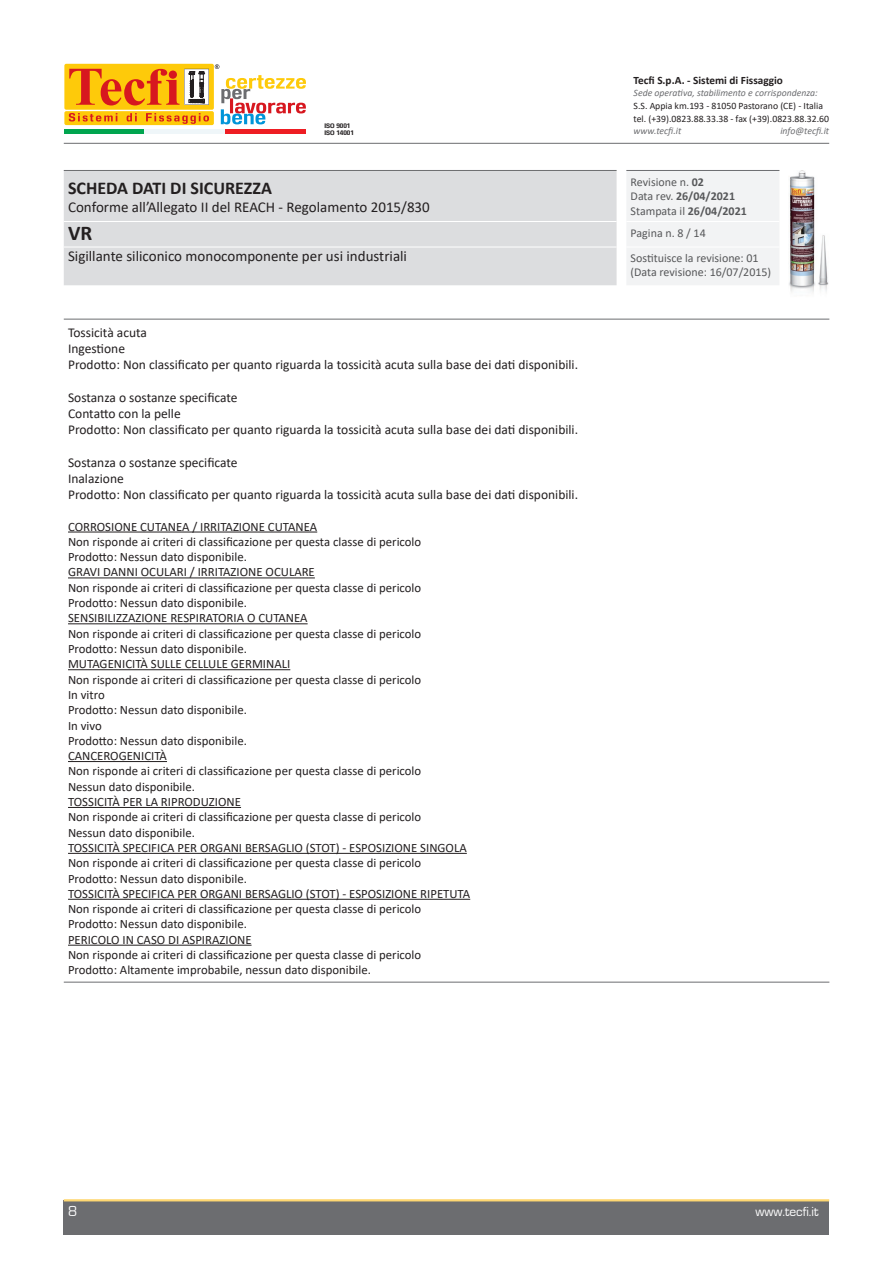
<style>
.page{position:relative;width:893px;height:1263px;background:#fff}
.page>*{position:absolute;margin:0;border:0;box-sizing:border-box;transform-origin:0 0}
.t1{font:700 21px "Calibri";color:#231f20}
.t2{font:700 18px "Calibri";color:#231f20}
.t3{font:15px "Calibri";color:#231f20}
.t4{font:15px "Eurostile";color:#fff}
.t5{font:13.5px/16.2px "Calibri";color:#231f20}
.t6{font:13.5px "Eurostile";color:#fff}
.t7{font:12.75px/15.3px "Calibri";color:#231f20}
.t8{font:12px/14.4px "Calibri";color:#57585a}
.t9{font:700 11.25px "Calibri";color:#231f20}
.t10{font:9.75px/12.8px "Calibri";color:#231f20}
.t11{font:italic 9.75px "Calibri";color:#6c6d70}
.t12{font:700 6px/7.2px "DDTW00";color:#231f20}
.s1{font-weight:700}
</style>
<div class="page">
<div style="left:64px;top:1200px;width:765px;height:34px;background:#6c6d70"></div>
<hr style="left:64px;top:1199px;width:765px;height:2px;background:#fed772">
<div style="left:64px;top:64px;width:150px;height:46px;background:#feca0a;border-radius:2px"></div>
<div style="left:64px;top:111px;width:150px;height:14px;background:#feca0a;border-radius:2px"></div>
<svg style="left:215px;top:64px;width:4px;height:5px"></svg>
<svg style="left:69px;top:113px;width:140px;height:11px"></svg>
<svg style="left:221px;top:75px;width:85px;height:49px"></svg>
<svg style="left:69px;top:69px;width:140px;height:36px"></svg>
<hr style="left:64px;top:130px;width:81px;height:4px;background:#00a54f">
<hr style="left:145px;top:130px;width:80px;height:4px;background:#eff6f9">
<hr style="left:225px;top:130px;width:81px;height:4px;background:#ee1d23">
<hr style="left:64px;top:143px;width:765px;height:1px;background:#6c6d70">
<div style="left:64px;top:171px;width:553px;height:114px;background:#dcdddf"></div>
<hr style="left:64px;top:170px;width:553px;height:1px;background:#6c6d70">
<hr style="left:64px;top:221px;width:553px;height:1px;background:#fff">
<hr style="left:64px;top:247px;width:553px;height:1px;background:#fff">
<img style="left:789px;top:170px;width:40px;height:123px">
<div style="left:627px;top:171px;width:152px;height:114px;background:#f2f3f4"></div>
<hr style="left:626px;top:170px;width:153px;height:1px;background:#6c6d70">
<hr style="left:626px;top:221px;width:153px;height:1px;background:#fff">
<hr style="left:626px;top:247px;width:153px;height:1px;background:#fff">
<hr style="left:64px;top:319px;width:765px;height:1px;background:#6c6d70">
<hr style="left:64px;top:982px;width:765px;height:1px;background:#6c6d70">
<hr style="left:68px;top:532px;width:249px;height:1px;background:#231f20">
<hr style="left:68px;top:577px;width:247px;height:1px;background:#231f20">
<hr style="left:68px;top:623px;width:240px;height:1px;background:#231f20">
<hr style="left:68px;top:669px;width:222px;height:1px;background:#231f20">
<hr style="left:68px;top:761px;width:99px;height:1px;background:#231f20">
<hr style="left:68px;top:807px;width:173px;height:1px;background:#231f20">
<hr style="left:68px;top:853px;width:399px;height:1px;background:#231f20">
<hr style="left:68px;top:899px;width:402px;height:1px;background:#231f20">
<hr style="left:68px;top:945px;width:184px;height:1px;background:#231f20">
<p class="t12" style="left:324px;top:122px;width:31px">ISO 9001<br>ISO 14001</p>
<h2 class="t2" style="left:68px;top:175px;width:205px">SCHEDA DATI DI SICUREZZA</h2>
<p class="t3" style="left:68px;top:196px;width:363px">Conforme all’Allegato II del REACH - Regolamento 2015/830</p>
<h1 class="t1" style="left:68px;top:218px;width:26px">VR</h1>
<p class="t3" style="left:68px;top:245px;width:341px">Sigillante siliconico monocomponente per usi industriali</p>
<p class="t5" style="left:68px;top:324px;width:512px">Tossicità acuta<br>Ingestione<br>Prodotto: Non classificato per quanto riguarda la tossicità acuta sulla base dei dati disponibili.</p>
<p class="t5" style="left:68px;top:389px;width:512px">Sostanza o sostanze specificate<br>Contatto con la pelle<br>Prodotto: Non classificato per quanto riguarda la tossicità acuta sulla base dei dati disponibili.</p>
<p class="t5" style="left:68px;top:454px;width:512px">Sostanza o sostanze specificate<br>Inalazione<br>Prodotto: Non classificato per quanto riguarda la tossicità acuta sulla base dei dati disponibili.</p>
<p class="t7" style="left:68px;top:518px;width:404px">CORROSIONE CUTANEA / IRRITAZIONE CUTANEA<br>Non risponde ai criteri di classificazione per questa classe di pericolo Prodotto: Nessun dato disponibile.<br>GRAVI DANNI OCULARI / IRRITAZIONE OCULARE<br>Non risponde ai criteri di classificazione per questa classe di pericolo Prodotto: Nessun dato disponibile.<br>SENSIBILIZZAZIONE RESPIRATORIA O CUTANEA<br>Non risponde ai criteri di classificazione per questa classe di pericolo Prodotto: Nessun dato disponibile.<br>MUTAGENICITÀ SULLE CELLULE GERMINALI<br>Non risponde ai criteri di classificazione per questa classe di pericolo<br>In vitro<br>Prodotto: Nessun dato disponibile.<br>In vivo<br>Prodotto: Nessun dato disponibile.<br>CANCEROGENICITÀ<br>Non risponde ai criteri di classificazione per questa classe di pericolo<br>Nessun dato disponibile.<br>TOSSICITÀ PER LA RIPRODUZIONE<br>Non risponde ai criteri di classificazione per questa classe di pericolo<br>Nessun dato disponibile.<br>TOSSICITÀ SPECIFICA PER ORGANI BERSAGLIO (STOT) - ESPOSIZIONE SINGOLA Non risponde ai criteri di classificazione per questa classe di pericolo Prodotto: Nessun dato disponibile.<br>TOSSICITÀ SPECIFICA PER ORGANI BERSAGLIO (STOT) - ESPOSIZIONE RIPETUTA Non risponde ai criteri di classificazione per questa classe di pericolo Prodotto: Nessun dato disponibile.<br>PERICOLO IN CASO DI ASPIRAZIONE<br>Non risponde ai criteri di classificazione per questa classe di pericolo Prodotto: Altamente improbabile, nessun dato disponibile.</p>
<p class="t9" style="left:634px;top:72px;width:151px">Tecfi S.p.A. - Sistemi di Fissaggio</p>
<p class="t11" style="left:634px;top:86px;width:186px">Sede operativa, stabilimento e corrispondenza:</p>
<p class="t10" style="left:634px;top:99px;width:197px">S.S. Appia km.193 - 81050 Pastorano (CE) - Italia tel. (+39).0823.88.33.38 - fax (+39).0823.88.32.60</p>
<p class="t11" style="left:634px;top:124px;width:49px">www.tecfi.it</p>
<p class="t11" style="left:780px;top:124px;width:50px">info@tecfi.it</p>
<p class="t8" style="left:631px;top:175px;width:118px">Revisione n. <span class="s1">02<br></span>Data rev. <span class="s1">26/04/2021<br></span>Stampata il <span class="s1">26/04/2021</span></p>
<p class="t8" style="left:631px;top:220px;width:130px;line-height:24.8px">Pagina n. 8 / 14<br>Sostituisce la revisione: 01</p>
<p class="t8" style="left:631px;top:264px;width:142px">(Data revisione: 16/07/2015)</p>
<p class="t4" style="left:68px;top:1203px;width:11px">8</p>
<p class="t6" style="left:755px;top:1204px;width:65px">www.tecfi.it</p>
</div>
